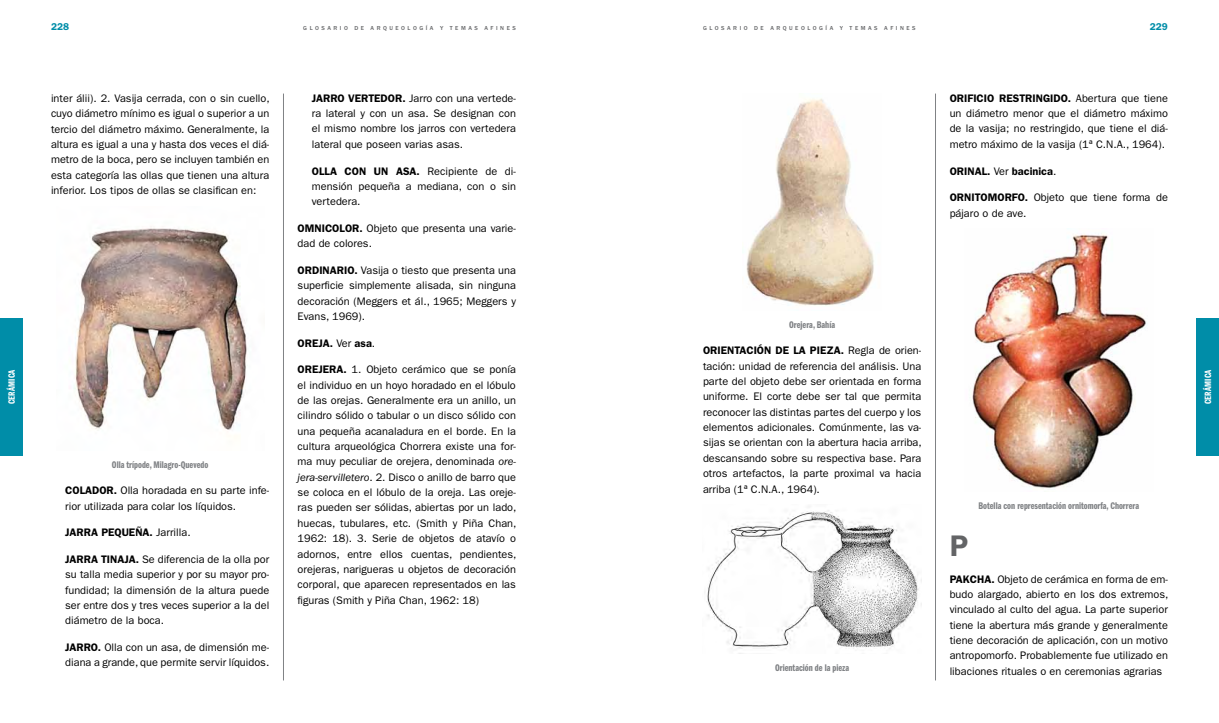
<style>
.page{position:relative;width:1219px;height:723px;background:#fff}
.page>*{position:absolute;margin:0;border:0;box-sizing:border-box;transform-origin:0 0}
.t1{font:600 29.9px "Franklin Gothic";color:#636466}
.t2{font:11px/15.3px "Franklin Gothic";color:#000;text-align:justify}
.t3{font:600 11px "Franklin Gothic";color:#000}
.t4{font:10px "Franklin Gothic Demi Cmpr";color:#808285}
.t5{font:600 10px "Franklin Gothic";letter-spacing:.01em;color:#008da8}
.t6{font:9.5px "Franklin Gothic Demi Cmpr";letter-spacing:.01em;color:#fff}
.t7{font:500 6px "Franklin Gothic";letter-spacing:.425em;color:#636466}
.s1{font-style:italic}
.s2{font-weight:600}
.s3{font-weight:400}
</style>
<div class="page">
<hr style="left:283px;top:94px;width:1px;height:586px;background:#808285">
<div style="left:0;top:318px;width:23px;height:138px;background:#008da8"></div>
<hr style="left:935px;top:94px;width:1px;height:586px;background:#808285">
<div style="left:1196px;top:318px;width:23px;height:138px;background:#008da8"></div>
<img style="left:73px;top:226px;width:174px;height:204px">
<img style="left:972px;top:233px;width:175px;height:256px">
<img style="left:746px;top:98px;width:128px;height:208px">
<img style="left:707px;top:510px;width:212px;height:144px">
<p class="t6" style="left:7px;top:404px;width:36px;rotate:-90deg">CERÁMICA</p>
<p class="t5" style="left:51px;top:21px;width:20px">228</p>
<p class="t7" style="left:703px;top:25px;width:214px">GLOSARIO DE ARQUEOLOGÍA Y TEMAS AFINES</p>
<p class="t5" style="left:1150px;top:21px;width:20px">229</p>
<p class="t7" style="left:303px;top:25px;width:214px">GLOSARIO DE ARQUEOLOGÍA Y TEMAS AFINES</p>
<p class="t2" style="left:51px;top:90px;width:220px">inter álii). 2. Vasija cerrada, con o sin cuello, cuyo diámetro mínimo es igual o superior a un tercio del diámetro máximo<span class="s1">.</span> Generalmente, la altura es igual a una y hasta dos veces el diá&shy;metro de la boca, pero se incluyen también en esta categoría las ollas que tienen una altura inferior. Los tipos de ollas se clasifican en:</p>
<p class="t4" style="left:112px;top:459px;width:98px">Olla trípode, Milagro-Quevedo</p>
<p class="t2" style="left:65px;top:483px;width:206px"><span class="s2">COLADOR.</span> Olla horadada en su parte infe&shy;rior utilizada para colar los líquidos.</p>
<p class="t3" style="left:65px;top:526px;width:127px">JARRA PEQUEÑA. <span class="s3">Jarrilla.</span></p>
<p class="t2" style="left:65px;top:552px;width:206px"><span class="s2">JARRA TINAJA.</span> Se diferencia de la olla por su talla media superior y por su mayor pro&shy;fundidad; la dimensión de la altura puede ser entre dos y tres veces superior a la del diámetro de la boca.</p>
<p class="t2" style="left:65px;top:640px;width:206px"><span class="s2">JARRO.</span> Olla con un asa, de dimensión me&shy;diana a grande, que permite servir líquidos.</p>
<p class="t2" style="left:312px;top:90px;width:206px"><span class="s2">JARRO VERTEDOR.</span> Jarro con una vertede&shy;ra lateral y con un asa. Se designan con el mismo nombre los jarros con vertedera lateral que poseen varias asas.</p>
<p class="t2" style="left:312px;top:163px;width:206px"><span class="s2">OLLA CON UN ASA.</span> Recipiente de di&shy;mensión pequeña a mediana, con o sin vertedera.</p>
<p class="t2" style="left:298px;top:221px;width:220px"><span class="s2">OMNICOLOR.</span> Objeto que presenta una varie&shy;dad de colores.</p>
<p class="t2" style="left:298px;top:263px;width:220px"><span class="s2">ORDINARIO.</span> Vasija o tiesto que presenta una superficie simplemente alisada, sin ninguna decoración (Meggers et ál., 1965; Meggers y Evans, 1969).</p>
<p class="t3" style="left:298px;top:336px;width:79px">OREJA. <span class="s3">Ver</span> asa<span class="s3">.</span></p>
<p class="t2" style="left:298px;top:362px;width:220px"><span class="s2">OREJERA.</span> 1. Objeto cerámico que se ponía el individuo en un hoyo horadado en el lóbulo de las orejas. Generalmente era un anillo, un cilindro sólido o tabular o un disco sólido con una pequeña acanaladura en el borde. En la cultura arqueológica Chorrera existe una for&shy;ma muy peculiar de orejera, denominada <span class="s1">ore&shy;jera-servilletero</span>. 2. Disco o anillo de barro que se coloca en el lóbulo de la oreja. Las oreje&shy;ras pueden ser sólidas, abiertas por un lado, huecas, tubulares, etc. (Smith y Piña Chan, 1962: 18). 3. Serie de objetos de atavío o adornos, entre ellos cuentas, pendientes, orejeras, narigueras u objetos de decoración corporal, que aparecen representados en las figuras (Smith y Piña Chan, 1962: 18)</p>
<p class="t2" style="left:950px;top:90px;width:220px"><span class="s2">ORIFICIO RESTRINGIDO.</span> Abertura que tiene un diámetro menor que el diámetro máximo de la vasija; no restringido, que tiene el diá&shy;metro máximo de la vasija (1ª C.N.A., 1964).</p>
<p class="t3" style="left:950px;top:164px;width:108px">ORINAL. <span class="s3">Ver</span> bacinica<span class="s3">.</span></p>
<p class="t2" style="left:950px;top:190px;width:220px"><span class="s2">ORNITOMORFO.</span> Objeto que tiene forma de pájaro o de ave.</p>
<p class="t4" style="left:789px;top:319px;width:47px">Orejera, Bahía</p>
<p class="t2" style="left:703px;top:343px;width:220px"><span class="s2">ORIENTACIÓN DE LA PIEZA.</span> Regla de orien&shy;tación: unidad de referencia del análisis. Una parte del objeto debe ser orientada en forma uniforme. El corte debe ser tal que permita reconocer las distintas partes del cuerpo y los elementos adicionales. Comúnmente, las va&shy;sijas se orientan con la abertura hacia arriba, descansando sobre su respectiva base. Para otros artefactos, la parte proximal va hacia arriba (1ª C.N.A., 1964).</p>
<p class="t4" style="left:775px;top:662px;width:76px">Orientación de la pieza</p>
<p class="t4" style="left:978px;top:500px;width:162px">Botella con representación ornitomorfa, Chorrera</p>
<h1 class="t1" style="left:950px;top:528px;width:20px">P</h1>
<p class="t2" style="left:950px;top:571px;width:220px"><span class="s2">PAKCHA.</span> Objeto de cerámica en forma de em&shy;budo alargado, abierto en los dos extremos, vinculado al culto del agua. La parte superior tiene la abertura más grande y generalmente tiene decoración de aplicación, con un motivo antropomorfo. Probablemente fue utilizado en libaciones rituales o en ceremonias agrarias</p>
<p class="t6" style="left:1203px;top:404px;width:36px;rotate:-90deg">CERÁMICA</p>
</div>
